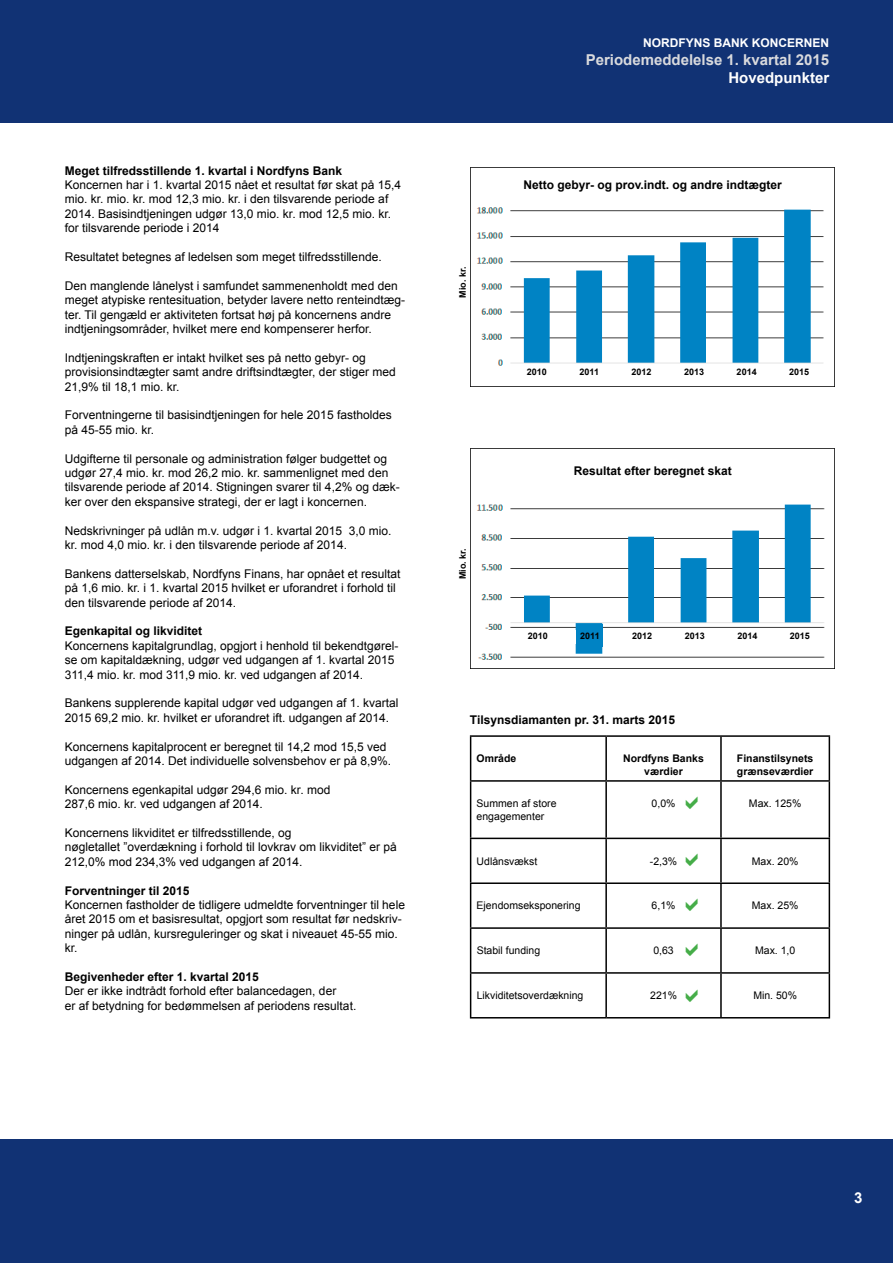
<style>
.page{position:relative;width:893px;height:1263px;background:#fff}
.page>*{position:absolute;margin:0;border:0;box-sizing:border-box;transform-origin:0 0}
.t1{font:700 15px "Arial";color:#d9dadd}
.t2{font:700 15px "Arial";color:#fff}
.t3{font:12px/14.4px "Arial";color:#000}
.t4{font:700 12px "Arial";color:#000}
.t5{font:700 12px "Arial";color:#fff}
.t6{font:10.5px/12.6px "Arial";color:#000}
.t7{font:700 10.5px/12.6px "Arial";color:#000;text-align:center}
.t8{font:700 9px "Arial";color:#000}
</style>
<div class="page">
<div style="left:0;top:0;width:893px;height:123px;background:#113274"></div>
<div style="left:0;top:1139px;width:893px;height:124px;background:#113274"></div>
<hr style="left:470px;top:735px;width:136px;height:2px;background:#000">
<hr style="left:470px;top:737px;width:1px;height:43px;background:#000">
<hr style="left:606px;top:735px;width:115px;height:2px;background:#000">
<hr style="left:605px;top:737px;width:2px;height:43px;background:#000">
<hr style="left:721px;top:735px;width:109px;height:2px;background:#000">
<hr style="left:720px;top:737px;width:2px;height:43px;background:#000">
<hr style="left:829px;top:737px;width:1px;height:43px;background:#000">
<hr style="left:470px;top:780px;width:136px;height:2px;background:#000">
<hr style="left:470px;top:782px;width:1px;height:56px;background:#000">
<hr style="left:606px;top:780px;width:115px;height:2px;background:#000">
<hr style="left:605px;top:782px;width:2px;height:56px;background:#000">
<hr style="left:721px;top:780px;width:109px;height:2px;background:#000">
<hr style="left:720px;top:782px;width:2px;height:56px;background:#000">
<hr style="left:829px;top:782px;width:1px;height:56px;background:#000">
<hr style="left:470px;top:838px;width:136px;height:1px;background:#000">
<hr style="left:470px;top:839px;width:1px;height:43px;background:#000">
<hr style="left:606px;top:838px;width:115px;height:1px;background:#000">
<hr style="left:605px;top:839px;width:2px;height:43px;background:#000">
<hr style="left:721px;top:838px;width:109px;height:1px;background:#000">
<hr style="left:720px;top:839px;width:2px;height:43px;background:#000">
<hr style="left:829px;top:839px;width:1px;height:43px;background:#000">
<hr style="left:470px;top:882px;width:136px;height:2px;background:#000">
<hr style="left:470px;top:884px;width:1px;height:43px;background:#000">
<hr style="left:606px;top:882px;width:115px;height:2px;background:#000">
<hr style="left:605px;top:884px;width:2px;height:43px;background:#000">
<hr style="left:721px;top:882px;width:109px;height:2px;background:#000">
<hr style="left:720px;top:884px;width:2px;height:43px;background:#000">
<hr style="left:829px;top:884px;width:1px;height:43px;background:#000">
<hr style="left:470px;top:927px;width:136px;height:2px;background:#000">
<hr style="left:470px;top:929px;width:1px;height:43px;background:#000">
<hr style="left:606px;top:927px;width:115px;height:2px;background:#000">
<hr style="left:605px;top:929px;width:2px;height:43px;background:#000">
<hr style="left:721px;top:927px;width:109px;height:2px;background:#000">
<hr style="left:720px;top:929px;width:2px;height:43px;background:#000">
<hr style="left:829px;top:929px;width:1px;height:43px;background:#000">
<hr style="left:470px;top:972px;width:136px;height:2px;background:#000">
<hr style="left:470px;top:974px;width:1px;height:43px;background:#000">
<hr style="left:606px;top:972px;width:115px;height:2px;background:#000">
<hr style="left:605px;top:974px;width:2px;height:43px;background:#000">
<hr style="left:721px;top:972px;width:109px;height:2px;background:#000">
<hr style="left:720px;top:974px;width:2px;height:43px;background:#000">
<hr style="left:829px;top:974px;width:1px;height:43px;background:#000">
<hr style="left:470px;top:1017px;width:136px;height:1px;background:#000">
<hr style="left:606px;top:1017px;width:115px;height:1px;background:#000">
<hr style="left:721px;top:1017px;width:109px;height:1px;background:#000">
<img style="left:471px;top:167px;width:364px;height:219px">
<div style="left:500px;top:172px;width:305px;height:28px;background:#fff"></div>
<div style="left:500px;top:625px;width:11px;height:44px;background:#3b3b3b"></div>
<img style="left:477px;top:449px;width:358px;height:219px">
<div style="left:493px;top:452px;width:305px;height:28px;background:#fff"></div>
<div style="left:524px;top:366px;width:287px;height:16px;background:#fff"></div>
<div style="left:524px;top:630px;width:288px;height:13px;background:#fff"></div>
<div style="left:576px;top:624px;width:27px;height:22px;background:#0083c4"></div>
<p class="t4" style="left:65px;top:162px;width:279px">Meget tilfredsstillende 1. kvartal i Nordfyns Bank</p>
<p class="t3" style="left:65px;top:178px;width:338px">Koncernen har i 1. kvartal 2015 nået et resultat før skat på 15,4 mio. kr. mio. kr. mod 12,3 mio. kr. i den tilsvarende periode af 2014. Basisindtjeningen udgør 13,0 mio. kr. mod 12,5 mio. kr. for tilsvarende periode i 2014</p>
<p class="t3" style="left:65px;top:250px;width:318px">Resultatet betegnes af ledelsen som meget tilfredsstillende.</p>
<p class="t3" style="left:65px;top:278px;width:342px">Den manglende lånelyst i samfundet sammenenholdt med den meget atypiske rentesituation, betyder lavere netto renteindtæg&shy;ter. Til gengæld er aktiviteten fortsat høj på koncernens andre indtjeningsområder, hvilket mere end kompenserer herfor.</p>
<p class="t3" style="left:65px;top:350px;width:332px">Indtjeningskraften er intakt hvilket ses på netto gebyr- og provisionsindtægter samt andre driftsindtægter, der stiger med<br>21,9% til 18,1 mio. kr.</p>
<p class="t3" style="left:65px;top:408px;width:328px">Forventningerne til basisindtjeningen for hele 2015 fastholdes på 45-55 mio. kr.</p>
<p class="t3" style="left:65px;top:451px;width:336px">Udgifterne til personale og administration følger budgettet og udgør 27,4 mio. kr. mod 26,2 mio. kr. sammenlignet med den tilsvarende periode af 2014. Stigningen svarer til 4,2% og dæk&shy;ker over den ekspansive strategi, der er lagt i koncernen.</p>
<p class="t3" style="left:65px;top:523px;width:328px">Nedskrivninger på udlån m.v. udgør i 1. kvartal 2015 3,0 mio. kr. mod 4,0 mio. kr. i den tilsvarende periode af 2014.</p>
<p class="t3" style="left:65px;top:566px;width:337px">Bankens datterselskab, Nordfyns Finans, har opnået et resultat på 1,6 mio. kr. i 1. kvartal 2015 hvilket er uforandret i forhold til den tilsvarende periode af 2014.</p>
<p class="t4" style="left:65px;top:623px;width:139px">Egenkapital og likviditet</p>
<p class="t3" style="left:65px;top:638px;width:335px">Koncernens kapitalgrundlag, opgjort i henhold til bekendtgørel&shy;se om kapitaldækning, udgør ved udgangen af 1. kvartal 2015<br>311,4 mio. kr. mod 311,9 mio. kr. ved udgangen af 2014.</p>
<p class="t3" style="left:65px;top:696px;width:335px">Bankens supplerende kapital udgør ved udgangen af 1. kvartal<br>2015 69,2 mio. kr. hvilket er uforandret ift. udgangen af 2014.</p>
<p class="t3" style="left:65px;top:739px;width:328px">Koncernens kapitalprocent er beregnet til 14,2 mod 15,5 ved udgangen af 2014. Det individuelle solvensbehov er på 8,9%.</p>
<p class="t3" style="left:65px;top:782px;width:267px">Koncernens egenkapital udgør 294,6 mio. kr. mod<br>287,6 mio. kr. ved udgangen af 2014.</p>
<p class="t3" style="left:65px;top:826px;width:334px">Koncernens likviditet er tilfredsstillende, og<br>nøgletallet ”overdækning i forhold til lovkrav om likviditet” er på<br>212,0% mod 234,3% ved udgangen af 2014.</p>
<p class="t4" style="left:65px;top:882px;width:126px">Forventninger til 2015</p>
<p class="t3" style="left:65px;top:898px;width:342px">Koncernen fastholder de tidligere udmeldte forventninger til hele året 2015 om et basisresultat, opgjort som resultat før nedskriv&shy;ninger på udlån, kursreguleringer og skat i niveauet 45-55 mio. kr.</p>
<p class="t4" style="left:65px;top:969px;width:196px">Begivenheder efter 1. kvartal 2015</p>
<p class="t3" style="left:65px;top:984px;width:293px">Der er ikke indtrådt forhold efter balancedagen, der<br>er af betydning for bedømmelsen af periodens resultat.</p>
<p class="t5" style="left:643px;top:35px;width:187px">NORDFYNS BANK KONCERNEN</p>
<p class="t1" style="left:586px;top:50px;width:245px">Periodemeddelelse 1. kvartal 2015</p>
<p class="t2" style="left:728px;top:68px;width:102px">Hovedpunkter</p>
<p class="t8" style="left:457px;top:298px;width:33px;rotate:-90deg">Mio. kr.</p>
<p class="t8" style="left:457px;top:579px;width:33px;rotate:-90deg">Mio. kr.</p>
<p class="t4" style="left:523px;top:177px;width:260px">Netto gebyr- og prov.indt. og andre indtægter</p>
<p class="t8" style="left:527px;top:366px;width:22px">2010</p>
<p class="t8" style="left:579px;top:366px;width:21px">2011</p>
<p class="t8" style="left:632px;top:366px;width:22px">2012</p>
<p class="t8" style="left:684px;top:366px;width:22px">2013</p>
<p class="t8" style="left:737px;top:366px;width:22px">2014</p>
<p class="t8" style="left:789px;top:366px;width:22px">2015</p>
<p class="t4" style="left:574px;top:463px;width:160px">Resultat efter beregnet skat</p>
<p class="t8" style="left:528px;top:630px;width:22px">2010</p>
<p class="t8" style="left:580px;top:630px;width:21px">2011</p>
<p class="t8" style="left:632px;top:630px;width:22px">2012</p>
<p class="t8" style="left:685px;top:630px;width:22px">2013</p>
<p class="t8" style="left:737px;top:630px;width:22px">2014</p>
<p class="t8" style="left:790px;top:630px;width:22px">2015</p>
<p class="t4" style="left:470px;top:712px;width:207px">Tilsynsdiamanten pr. 31. marts 2015</p>
<p class="t7" style="left:477px;top:753px;width:41px">Område</p>
<p class="t7" style="left:623px;top:753px;width:82px">Nordfyns Banks værdier</p>
<p class="t7" style="left:737px;top:753px;width:78px;text-align:left">Finanstilsynets grænseværdier</p>
<p class="t6" style="left:477px;top:797px;width:81px">Summen af store engagementer</p>
<p class="t6" style="left:652px;top:797px;width:25px">0,0%</p>
<p class="t6" style="left:749px;top:797px;width:54px">Max. 125%</p>
<p class="t6" style="left:477px;top:855px;width:62px">Udlånsvækst</p>
<p class="t6" style="left:650px;top:855px;width:29px">-2,3%</p>
<p class="t6" style="left:752px;top:855px;width:48px">Max. 20%</p>
<p class="t6" style="left:477px;top:899px;width:105px">Ejendomseksponering</p>
<p class="t6" style="left:652px;top:899px;width:25px">6,1%</p>
<p class="t6" style="left:752px;top:899px;width:48px">Max. 25%</p>
<p class="t6" style="left:477px;top:944px;width:65px">Stabil funding</p>
<p class="t6" style="left:653px;top:944px;width:22px">0,63</p>
<p class="t6" style="left:755px;top:944px;width:42px">Max. 1,0</p>
<p class="t6" style="left:477px;top:989px;width:108px">Likviditetsoverdækning</p>
<p class="t6" style="left:650px;top:989px;width:28px">221%</p>
<p class="t6" style="left:753px;top:989px;width:45px">Min. 50%</p>
<p class="t2" style="left:854px;top:1188px;width:10px">3</p>
</div>
